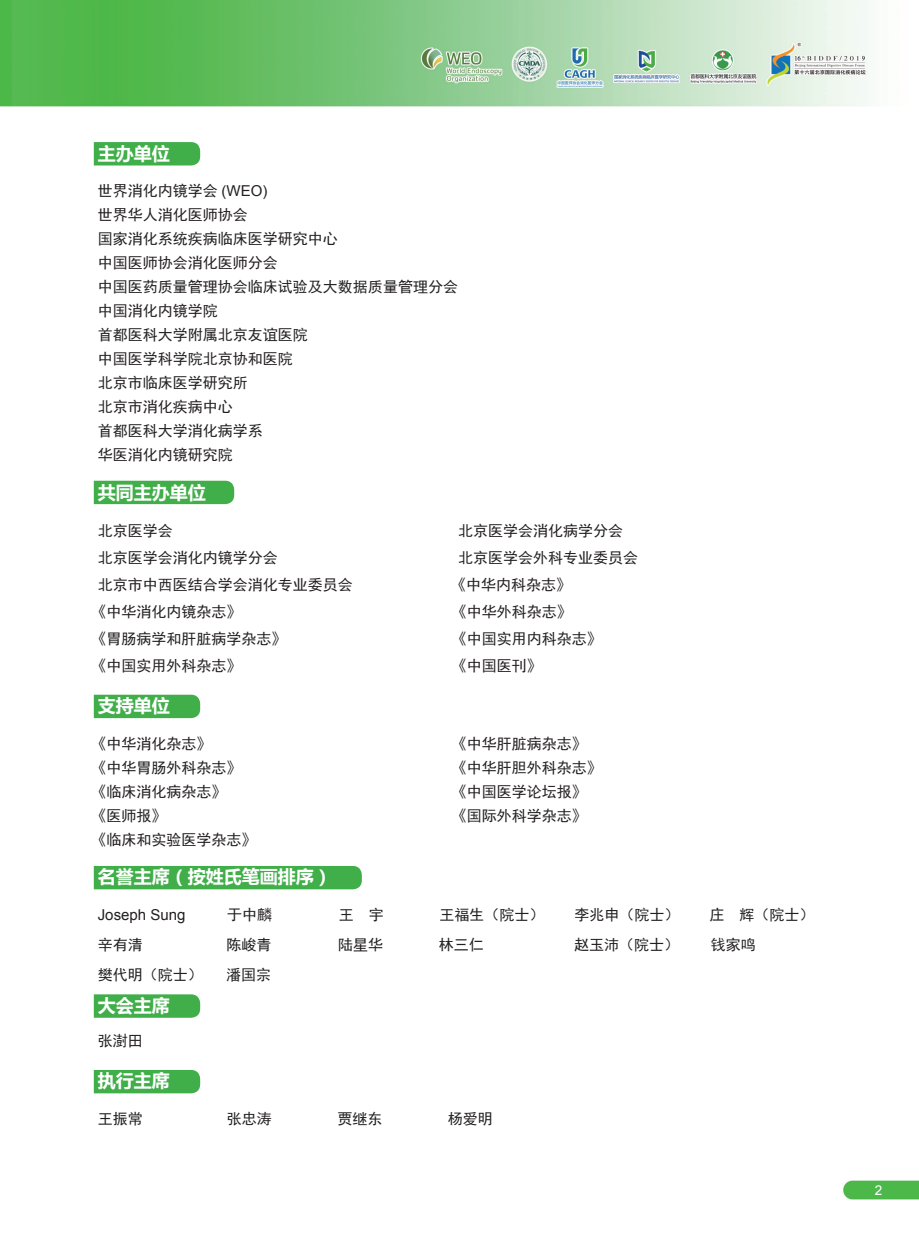
<style>
.page{position:relative;width:919px;height:1238px;background:#fff}
.page>*{position:absolute;margin:0;border:0;box-sizing:border-box;transform-origin:0 0}
.t1{font:700 18px "Microsoft Ya Hei";color:#fff}
.t2{font:15px/24px "Sim Hei";color:#231f20}
.t3{font:15px "Arial";color:#231f20}
.t4{font:13.5px "Arial";color:#fff}
.s1{font-family:"Arial"}
</style>
<div class="page">
<img style="left:0;top:1px;width:918px;height:1199px">
<div style="left:94px;top:142px;width:106px;height:23px;background:#40ae49"></div>
<div style="left:94px;top:694px;width:106px;height:24px;background:#40ae49"></div>
<div style="left:94px;top:994px;width:106px;height:23px;background:#40ae49"></div>
<div style="left:94px;top:1069px;width:106px;height:24px;background:#40ae49"></div>
<div style="left:94px;top:865px;width:268px;height:24px;background:#40ae49"></div>
<div style="left:94px;top:480px;width:140px;height:24px;background:#40ae49"></div>
<p class="t1" style="left:98px;top:141px;width:73px">主办单位</p>
<p class="t2" style="left:98px;top:179px;width:362px">世界消化内镜学会 <span class="s1">(WEO)<br></span>世界华人消化医师协会<br>国家消化系统疾病临床医学研究中心<br>中国医师协会消化医师分会<br>中国医药质量管理协会临床试验及大数据质量管理分会中国消化内镜学院<br>首都医科大学附属北京友谊医院<br>中国医学科学院北京协和医院<br>北京市临床医学研究所<br>北京市消化疾病中心<br>首都医科大学消化病学系<br>华医消化内镜研究院</p>
<p class="t1" style="left:98px;top:480px;width:109px">共同主办单位</p>
<p class="t2" style="left:98px;top:518px;width:76px">北京医学会</p>
<p class="t2" style="left:458px;top:518px;width:166px">北京医学会消化病学分会</p>
<p class="t2" style="left:98px;top:545px;width:182px">北京医学会消化内镜学分会</p>
<p class="t2" style="left:458px;top:545px;width:181px">北京医学会外科专业委员会</p>
<p class="t2" style="left:98px;top:572px;width:257px">北京市中西医结合学会消化专业委员会</p>
<p class="t2" style="left:451px;top:572px;width:122px">《中华内科杂志》</p>
<p class="t2" style="left:91px;top:599px;width:151px">《中华消化内镜杂志》</p>
<p class="t2" style="left:451px;top:599px;width:121px">《中华外科杂志》</p>
<p class="t2" style="left:91px;top:626px;width:196px">《胃肠病学和肝脏病学杂志》</p>
<p class="t2" style="left:451px;top:626px;width:152px">《中国实用内科杂志》</p>
<p class="t2" style="left:91px;top:653px;width:151px">《中国实用外科杂志》</p>
<p class="t2" style="left:451px;top:653px;width:91px">《中国医刊》</p>
<p class="t1" style="left:98px;top:693px;width:73px">支持单位</p>
<p class="t2" style="left:91px;top:731px;width:121px">《中华消化杂志》</p>
<p class="t2" style="left:451px;top:731px;width:136px">《中华肝脏病杂志》</p>
<p class="t2" style="left:91px;top:755px;width:151px">《中华胃肠外科杂志》</p>
<p class="t2" style="left:451px;top:755px;width:152px">《中华肝胆外科杂志》</p>
<p class="t2" style="left:91px;top:779px;width:136px">《临床消化病杂志》</p>
<p class="t2" style="left:451px;top:779px;width:136px">《中国医学论坛报》</p>
<p class="t2" style="left:91px;top:803px;width:76px">《医师报》</p>
<p class="t2" style="left:451px;top:803px;width:136px">《国际外科学杂志》</p>
<p class="t2" style="left:91px;top:827px;width:166px">《临床和实验医学杂志》</p>
<p class="t1" style="left:98px;top:864px;width:236px">名誉主席（按姓氏笔画排序）</p>
<p class="t3" style="left:98px;top:904px;width:89px">Joseph Sung</p>
<p class="t2" style="left:227px;top:902px;width:46px">于中麟</p>
<p class="t2" style="left:339px;top:902px;width:46px">王 宇</p>
<p class="t2" style="left:439px;top:902px;width:106px">王福生（院士）</p>
<p class="t2" style="left:574px;top:902px;width:106px">李兆申（院士）</p>
<p class="t2" style="left:709px;top:902px;width:106px">庄 辉（院士）</p>
<p class="t2" style="left:98px;top:932px;width:46px">辛有清</p>
<p class="t2" style="left:226px;top:932px;width:46px">陈峻青</p>
<p class="t2" style="left:338px;top:932px;width:46px">陆星华</p>
<p class="t2" style="left:439px;top:932px;width:46px">林三仁</p>
<p class="t2" style="left:574px;top:932px;width:106px">赵玉沛（院士）</p>
<p class="t2" style="left:710px;top:932px;width:46px">钱家鸣</p>
<p class="t2" style="left:98px;top:962px;width:107px">樊代明（院士）</p>
<p class="t2" style="left:226px;top:962px;width:46px">潘国宗</p>
<p class="t1" style="left:98px;top:993px;width:73px">大会主席</p>
<p class="t2" style="left:98px;top:1028px;width:46px">张澍田</p>
<p class="t1" style="left:98px;top:1068px;width:73px">执行主席</p>
<p class="t2" style="left:98px;top:1106px;width:46px">王振常</p>
<p class="t2" style="left:227px;top:1106px;width:46px">张忠涛</p>
<p class="t2" style="left:337px;top:1106px;width:46px">贾继东</p>
<p class="t2" style="left:448px;top:1106px;width:47px">杨爱明</p>
<p class="t4" style="left:874px;top:1181px;width:9px">2</p>
</div>
